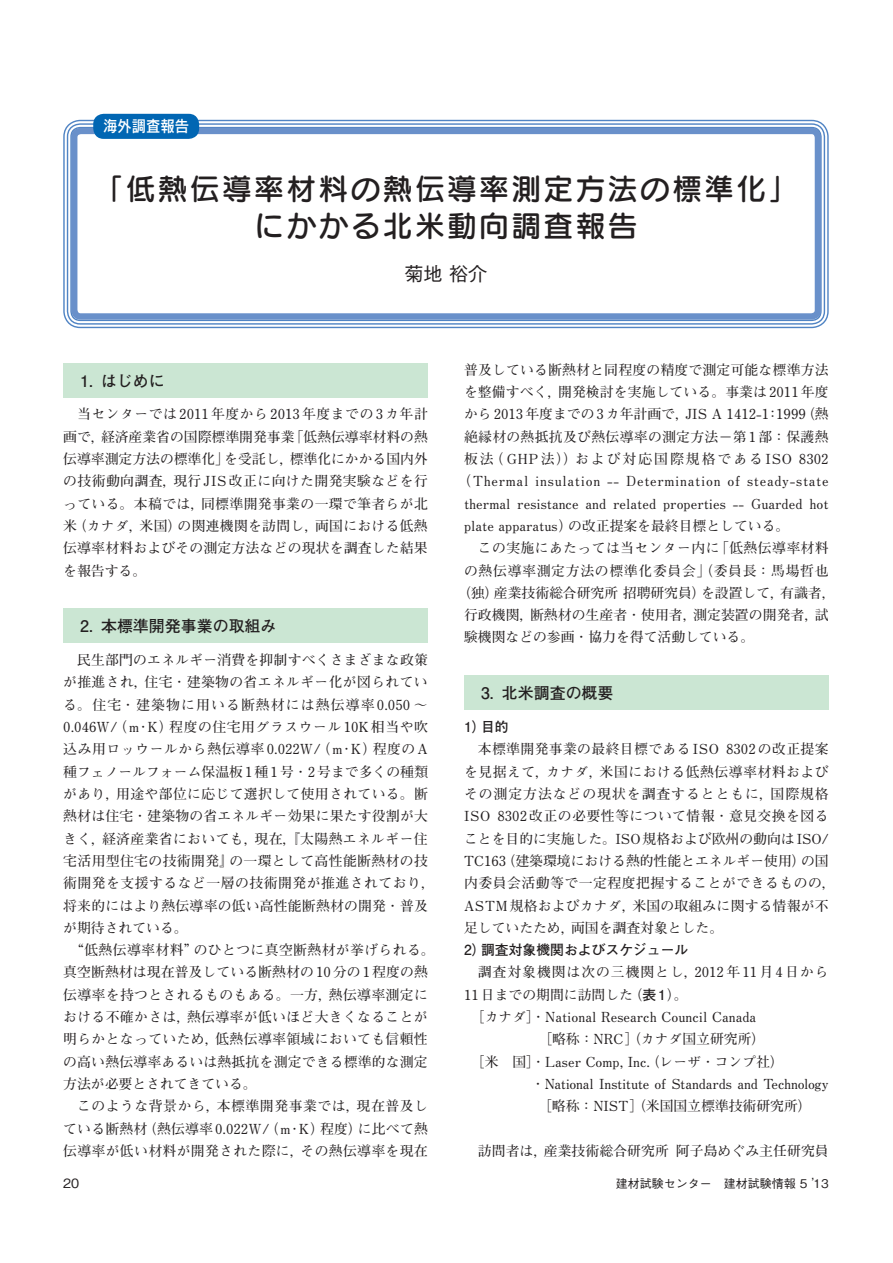
<style>
.page{position:relative;width:893px;height:1263px;background:#fff}
.page>*{position:absolute;margin:0;border:0;box-sizing:border-box;transform-origin:0 0}
.t1{font:29.7px/36px "Seurat Pro DB";letter-spacing:.08em;color:#231f20;text-align:center}
.t2{font:500 19.2px "Gothic BBB Pro";color:#231f20}
.t3{font:700 15.9px "Futo Go B101 Pro";color:#231f20}
.t4{font:15.9px "Rodin Pro DB";color:#fff;scale:.9 1}
.t5{font:700 13.8px/22.4px "Futo Min A101 Pro";letter-spacing:.015em;color:#231f20;text-align:justify}
.t6{font:700 13.8px "Futo Min A101 Pro";letter-spacing:.05em;color:#231f20}
.t7{font:700 13.8px "Futo Min A101 Pro";letter-spacing:.04em;color:#231f20}
.t8{font:700 13.8px "Futo Min A101 Pro";letter-spacing:-.02em;color:#231f20}
.t9{font:700 13.8px "Futo Min A101 Pro";letter-spacing:.045em;color:#231f20}
.t10{font:700 13.8px "Futo Min A101 Pro";letter-spacing:.145em;color:#231f20}
.t11{font:700 13.8px "Futo Min A101 Pro";letter-spacing:.085em;color:#231f20}
.t12{font:700 13.8px "Futo Min A101 Pro";letter-spacing:.07em;color:#231f20}
.t13{font:700 13.8px "Futo Min A101 Pro";letter-spacing:.035em;color:#231f20}
.t14{font:700 13.8px "Futo Go B101 Pro";color:#231f20}
.t15{font:500 12.75px "Gothic BBB Pro";color:#231f20}
.t16{font:500 12px "Gothic BBB Pro";color:#231f20}
.s1{font-family:"Futo Go B101 Pro"}
</style>
<div class="page">
<div style="left:63px;top:363px;width:365px;height:34px;background:#cbe6d3"></div>
<div style="left:63px;top:609px;width:365px;height:34px;background:#cbe6d3"></div>
<div style="left:464px;top:676px;width:365px;height:34px;background:#cbe6d3"></div>
<div style="left:63px;top:120px;width:766px;height:208px;border:1px solid #5084c4;border-radius:16px"></div>
<svg style="left:66px;top:123px;width:760px;height:202px"></svg>
<div style="left:74px;top:131px;width:744px;height:185px;background:#fff;border-radius:6px"></div>
<div style="left:71px;top:128px;width:750px;height:192px;border:6px solid #6990ca;border-radius:6px"></div>
<div style="left:93px;top:114px;width:106px;height:25px;background:#0166b3;border-radius:10px"></div>
<p class="t4" style="left:103px;top:116px;width:97px">海外調査報告</p>
<h1 class="t1" style="left:94px;top:170px;width:706px">「低熱伝導率材料の熱伝導率測定方法の標準化」にかかる北米動向調査報告</h1>
<h2 class="t2" style="left:404px;top:258px;width:84px">菊地 裕介</h2>
<p class="t3" style="left:80px;top:368px;width:86px">1．はじめに</p>
<p class="t5" style="left:63px;top:401px;width:366px;text-indent:14px">当センターでは2011年度から2013年度までの3カ年計画で，経済産業省の国際標準開発事業「低熱伝導率材料の熱伝導率測定方法の標準化」を受託し，標準化にかかる国内外の技術動向調査，現行JIS改正に向けた開発実験などを行っている。本稿では，同標準開発事業の一環で筆者らが北米（カナダ，米国）の関連機関を訪問し，両国における低熱伝導率材料およびその測定方法などの現状を調査した結果を報告する。</p>
<p class="t3" style="left:80px;top:613px;width:198px">2．本標準開発事業の取組み</p>
<p class="t5" style="left:77px;top:647px;width:352px">民生部門のエネルギー消費を抑制すべくさまざまな政策</p>
<p class="t5" style="left:63px;top:669px;width:366px">が推進され，住宅・建築物の省エネルギー化が図られてい</p>
<p class="t11" style="left:63px;top:694px;width:366px">る。住宅・建築物に用いる断熱材には熱伝導率0.050 〜</p>
<p class="t7" style="left:63px;top:716px;width:366px">0.046W/（m･K）程度の住宅用グラスウール10K相当や吹</p>
<p class="t9" style="left:63px;top:738px;width:366px">込み用ロッウールから熱伝導率0.022W/（m･K）程度のA</p>
<p class="t5" style="left:63px;top:758px;width:366px">種フェノールフォーム保温板1種1号・2号まで多くの種類</p>
<p class="t5" style="left:63px;top:781px;width:366px">があり，用途や部位に応じて選択して使用されている。断</p>
<p class="t5" style="left:63px;top:803px;width:366px">熱材は住宅・建築物の省エネルギー効果に果たす役割が大</p>
<p class="t5" style="left:63px;top:825px;width:366px">きく，経済産業省においても，現在，『太陽熱エネルギー住</p>
<p class="t5" style="left:63px;top:848px;width:366px">宅活用型住宅の技術開発』の一環として高性能断熱材の技</p>
<p class="t13" style="left:63px;top:872px;width:373px">術開発を支援するなど一層の技術開発が推進されており，</p>
<p class="t5" style="left:63px;top:892px;width:366px">将来的にはより熱伝導率の低い高性能断熱材の開発・普及</p>
<p class="t5" style="left:63px;top:915px;width:126px">が期待されている。</p>
<p class="t5" style="left:70px;top:937px;width:366px">“低熱伝導率材料”のひとつに真空断熱材が挙げられる。</p>
<p class="t5" style="left:63px;top:959px;width:366px">真空断熱材は現在普及している断熱材の10分の1程度の熱</p>
<p class="t5" style="left:63px;top:982px;width:366px">伝導率を持つとされるものもある。一方，熱伝導率測定に</p>
<p class="t5" style="left:63px;top:1004px;width:366px">おける不確かさは，熱伝導率が低いほど大きくなることが</p>
<p class="t5" style="left:63px;top:1026px;width:366px">明らかとなっていため，低熱伝導率領域においても信頼性</p>
<p class="t5" style="left:63px;top:1049px;width:366px">の高い熱伝導率あるいは熱抵抗を測定できる標準的な測定</p>
<p class="t5" style="left:63px;top:1071px;width:195px">方法が必要とされてきている。</p>
<p class="t7" style="left:77px;top:1095px;width:352px">このような背景から，本標準開発事業では，現在普及し</p>
<p class="t5" style="left:63px;top:1116px;width:366px">ている断熱材（熱伝導率0.022W/（m･K）程度）に比べて熱</p>
<p class="t5" style="left:63px;top:1138px;width:366px">伝導率が低い材料が開発された際に，その熱伝導率を現在</p>
<p class="t5" style="left:464px;top:357px;width:366px">普及している断熱材と同程度の精度で測定可能な標準方法</p>
<p class="t5" style="left:464px;top:379px;width:366px">を整備すべく，開発検討を実施している。事業は2011年度</p>
<p class="t5" style="left:464px;top:401px;width:366px">から2013年度までの3カ年計画で，JIS A 1412-1：1999（熱</p>
<p class="t5" style="left:464px;top:424px;width:366px">絶縁材の熱抵抗及び熱伝導率の測定方法−第1部：保護熱</p>
<p class="t10" style="left:464px;top:448px;width:366px">板法（GHP法））および対応国際規格であるISO 8302</p>
<p class="t6" style="left:457px;top:470px;width:373px">（Thermal insulation -- Determination of steady-state</p>
<p class="t5" style="left:464px;top:490px;width:366px">thermal resistance and related properties -- Guarded hot</p>
<p class="t5" style="left:464px;top:513px;width:327px">plate apparatus）の改正提案を最終目標としている。</p>
<p class="t5" style="left:478px;top:535px;width:352px">この実施にあたっては当センター内に「低熱伝導率材料</p>
<p class="t6" style="left:464px;top:559px;width:366px">の熱伝導率測定方法の標準化委員会」（委員長：馬場哲也</p>
<p class="t5" style="left:457px;top:580px;width:380px">（独）産業技術総合研究所 招聘研究員）を設置して，有識者，</p>
<p class="t5" style="left:464px;top:602px;width:366px">行政機関，断熱材の生産者・使用者，測定装置の開発者，試</p>
<p class="t5" style="left:464px;top:624px;width:292px">験機関などの参画・協力を得て活動している。</p>
<p class="t3" style="left:481px;top:680px;width:134px">3．北米調査の概要</p>
<p class="t14" style="left:464px;top:716px;width:46px">1）目的</p>
<p class="t5" style="left:464px;top:736px;width:373px;text-align:left;text-indent:14px">本標準開発事業の最終目標であるISO 8302の改正提案を見据えて，カナダ，米国における低熱伝導率材料およびその測定方法などの現状を調査するとともに，国際規格<br>ISO 8302改正の必要性等について情報・意見交換を図ることを目的に実施した。ISO規格および欧州の動向はISO/<br>TC163（建築環境における熱的性能とエネルギー使用）の国内委員会活動等で一定程度把握することができるものの，<br>ASTM規格およびカナダ，米国の取組みに関する情報が不足していたため，両国を調査対象とした。</p>
<p class="t14" style="left:464px;top:939px;width:226px">2）調査対象機関およびスケジュール</p>
<p class="t12" style="left:478px;top:961px;width:352px">調査対象機関は次の三機関とし，2012年11月4日から</p>
<p class="t5" style="left:464px;top:982px;width:225px">11日までの期間に訪問した（<span class="s1">表1</span>）。</p>
<p class="t5" style="left:471px;top:1004px;width:287px">［カナダ］・National Research Council Canada</p>
<p class="t5" style="left:538px;top:1026px;width:229px">［略称：NRC］（カナダ国立研究所）</p>
<p class="t5" style="left:471px;top:1049px;width:314px">［米　国］・Laser Comp, Inc.（レーザ・コンプ社）</p>
<p class="t8" style="left:531px;top:1073px;width:299px">・National Institute of Standards and Technology</p>
<p class="t5" style="left:538px;top:1093px;width:275px">［略称：NIST］（米国国立標準技術研究所）</p>
<p class="t5" style="left:478px;top:1138px;width:352px">訪問者は，産業技術総合研究所 阿子島めぐみ主任研究員</p>
<p class="t15" style="left:63px;top:1172px;width:18px">20</p>
<p class="t16" style="left:616px;top:1173px;width:214px">建材試験センター　建材試験情報 5 ’13</p>
</div>
